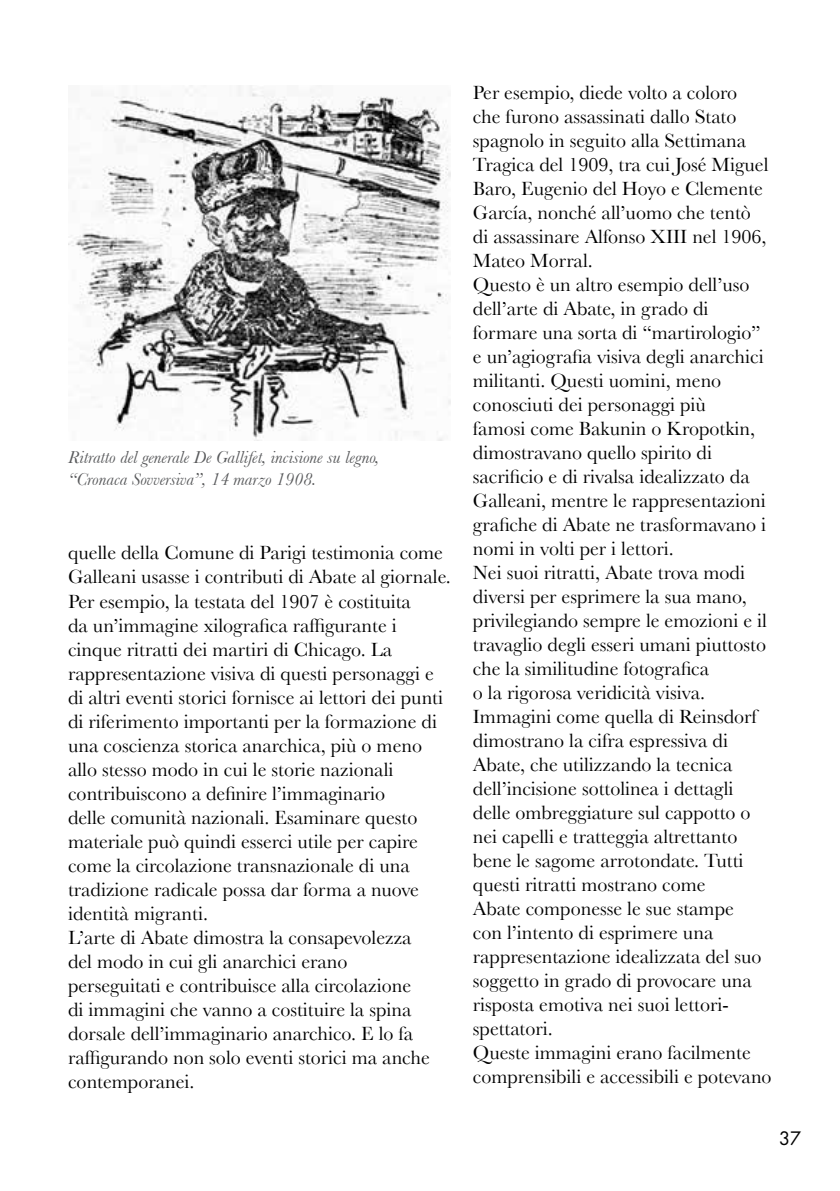
<style>
.page{position:relative;width:840px;height:1191px;background:#fff}
.page>*{position:absolute;margin:0;border:0;box-sizing:border-box;transform-origin:0 0}
.t1{font:20px/24px "Baskerville";color:#000}
.t2{font:italic 18px/22px "Baskerville";color:#58595b}
.t3{font:18px "Futura Std";color:#000}
</style>
<div class="page">
<img style="left:68px;top:85px;width:382px;height:355px">
<p class="t2" style="left:68px;top:446px;width:313px">Ritratto del generale De Gallifet, incisione su legno, “Cronaca Sovversiva”, 14 marzo 1908.</p>
<p class="t1" style="left:68px;top:541px;width:384px">quelle della Comune di Parigi testimonia come Galleani usasse i contributi di Abate al giornale.<br>Per esempio, la testata del 1907 è costituita<br>da un’immagine xilografica raffigurante i cinque ritratti dei martiri di Chicago. La rappresentazione visiva di questi personaggi e di altri eventi storici fornisce ai lettori dei punti di riferimento importanti per la formazione di una coscienza storica anarchica, più o meno allo stesso modo in cui le storie nazionali contribuiscono a definire l’immaginario<br>delle comunità nazionali. Esaminare questo materiale può quindi esserci utile per capire come la circolazione transnazionale di una tradizione radicale possa dar forma a nuove identità migranti.<br>L’arte di Abate dimostra la consapevolezza<br>del modo in cui gli anarchici erano<br>perseguitati e contribuisce alla circolazione<br>di immagini che vanno a costituire la spina dorsale dell’immaginario anarchico. E lo fa raffigurando non solo eventi storici ma anche contemporanei.</p>
<p class="t1" style="left:472px;top:80px;width:300px">Per esempio, diede volto a coloro<br>che furono assassinati dallo Stato spagnolo in seguito alla Settimana Tragica del 1909, tra cui José Miguel Baro, Eugenio del Hoyo e Clemente García, nonché all’uomo che tentò<br>di assassinare Alfonso XIII nel 1906, Mateo Morral.<br>Questo è un altro esempio dell’uso dell’arte di Abate, in grado di formare una sorta di “martirologio” e un’agiografia visiva degli anarchici militanti. Questi uomini, meno conosciuti dei personaggi più<br>famosi come Bakunin o Kropotkin, dimostravano quello spirito di sacrificio e di rivalsa idealizzato da Galleani, mentre le rappresentazioni grafiche di Abate ne trasformavano i nomi in volti per i lettori.<br>Nei suoi ritratti, Abate trova modi diversi per esprimere la sua mano, privilegiando sempre le emozioni e il travaglio degli esseri umani piuttosto che la similitudine fotografica<br>o la rigorosa veridicità visiva.<br>Immagini come quella di Reinsdorf dimostrano la cifra espressiva di Abate, che utilizzando la tecnica dell’incisione sottolinea i dettagli delle ombreggiature sul cappotto o nei capelli e tratteggia altrettanto bene le sagome arrotondate. Tutti questi ritratti mostrano come<br>Abate componesse le sue stampe<br>con l’intento di esprimere una rappresentazione idealizzata del suo soggetto in grado di provocare una risposta emotiva nei suoi lettori&shy;spettatori.<br>Queste immagini erano facilmente comprensibili e accessibili e potevano</p>
<p class="t3" style="left:778px;top:1126px;width:24px">37</p>
</div>
